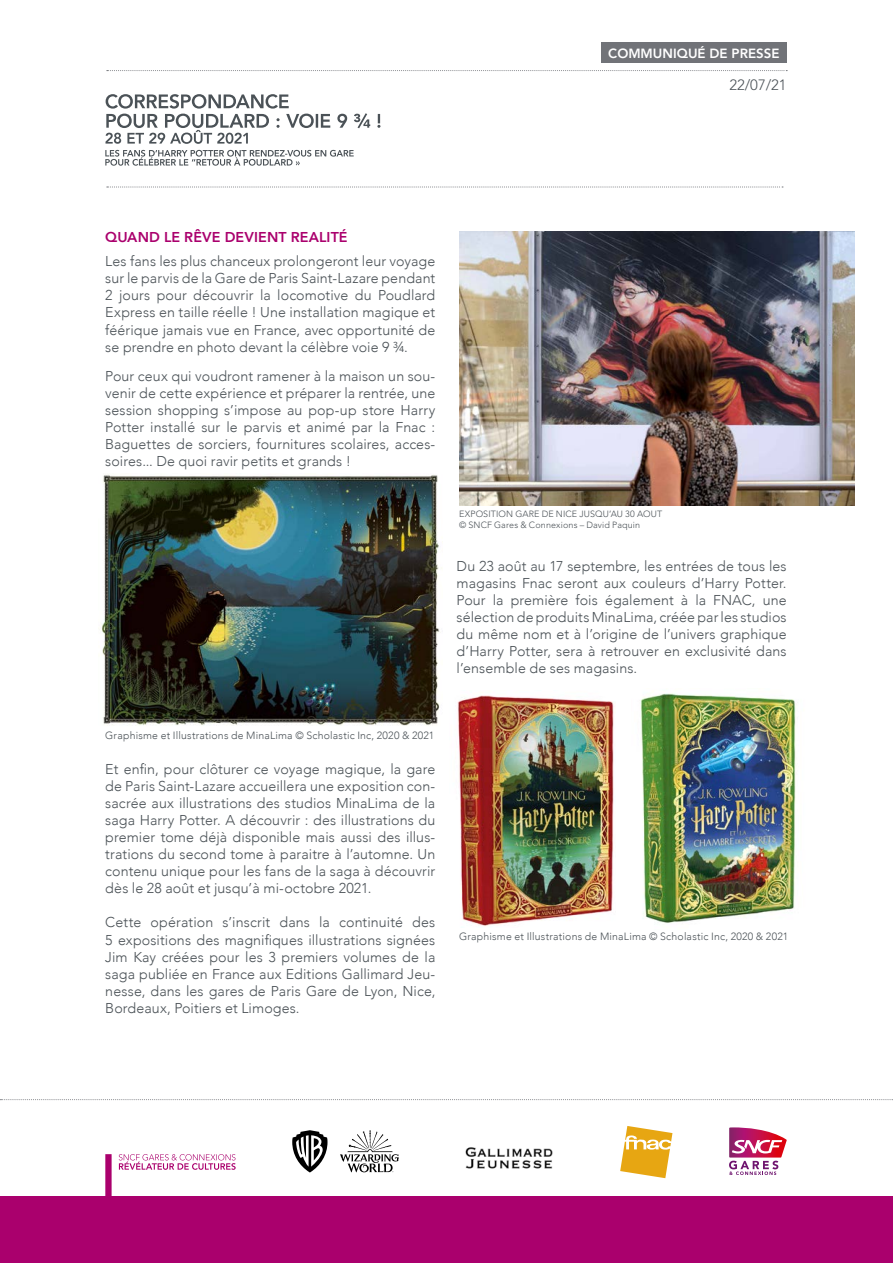
<style>
.page{position:relative;width:893px;height:1263px;background:#fff}
.page>*{position:absolute;margin:0;border:0;box-sizing:border-box;transform-origin:0 0}
.t1{font:300 14.85px "Avenir LT Std";color:#4b5257}
.t2{font:300 14.25px/17.1px "Avenir";letter-spacing:.005em;color:#4b5257;text-align:justify}
.t3{font:800 14.25px "Avenir";letter-spacing:.005em;color:#aa006d}
.t4{font:800 13.2px "Avenir LT Std";color:#fff}
.t5{font:300 10.5px "Avenir";letter-spacing:.02em;color:#4b5257}
.t6{font:300 9px/10.5px "Avenir LT Std";letter-spacing:.01em;color:#4b5257}
</style>
<div class="page">
<svg style="left:107px;top:70px;width:680px;height:1px"></svg>
<div style="left:601px;top:43px;width:186px;height:20px;background:#717378"></div>
<svg style="left:0;top:1099px;width:893px;height:1px"></svg>
<div style="left:0;top:1197px;width:893px;height:66px;background:#aa006d"></div>
<div style="left:105px;top:1154px;width:7px;height:60px;background:#aa006d"></div>
<svg style="left:119px;top:1154px;width:117px;height:16px"></svg>
<svg style="left:729px;top:1127px;width:58px;height:48px"></svg>
<svg style="left:340px;top:1130px;width:59px;height:42px"></svg>
<svg style="left:292px;top:1130px;width:35px;height:42px"></svg>
<svg style="left:620px;top:1126px;width:52px;height:52px"></svg>
<img style="left:465px;top:1147px;width:88px;height:22px">
<img style="left:459px;top:232px;width:396px;height:273px">
<svg style="left:107px;top:187px;width:676px;height:1px"></svg>
<svg style="left:105px;top:150px;width:249px;height:16px"></svg>
<svg style="left:105px;top:94px;width:275px;height:50px"></svg>
<img style="left:101px;top:474px;width:339px;height:252px">
<img style="left:457px;top:695px;width:157px;height:231px">
<img style="left:640px;top:693px;width:156px;height:230px">
<p class="t4" style="left:608px;top:45px;width:173px">COMMUNIQUÉ DE PRESSE</p>
<p class="t1" style="left:729px;top:76px;width:59px">22/07/21</p>
<p class="t3" style="left:105px;top:225px;width:244px">QUAND LE RÊVE DEVIENT REALITÉ</p>
<p class="t2" style="left:105px;top:253px;width:332px">Les fans les plus chanceux prolongeront leur voyage sur le parvis de la Gare de Paris Saint-Lazare pendant 2 jours pour découvrir la locomotive du Poudlard Express en taille réelle ! Une installation magique et féérique jamais vue en France, avec opportunité de se prendre en photo devant la célèbre voie 9 ¾.</p>
<p class="t2" style="left:105px;top:367px;width:332px">Pour ceux qui voudront ramener à la maison un sou&shy;venir de cette expérience et préparer la rentrée, une session shopping s’impose au pop-up store Harry Potter installé sur le parvis et animé par la Fnac :<br>Baguettes de sorciers, fournitures scolaires, acces&shy;soires... De quoi ravir petits et grands !</p>
<p class="t5" style="left:105px;top:729px;width:331px">Graphisme et Illustrations de MinaLima © Scholastic Inc, 2020 &amp; 2021</p>
<p class="t2" style="left:105px;top:760px;width:332px">Et enfin, pour clôturer ce voyage magique, la gare de Paris Saint-Lazare accueillera une exposition con&shy;sacrée aux illustrations des studios MinaLima de la saga Harry Potter. A découvrir : des illustrations du premier tome déjà disponible mais aussi des illus&shy;trations du second tome à paraitre à l’automne. Un contenu unique pour les fans de la saga à découvrir dès le 28 août et jusqu’à mi-octobre 2021.</p>
<p class="t2" style="left:105px;top:914px;width:332px">Cette opération s’inscrit dans la continuité des 5 expositions des magnifiques illustrations signées Jim Kay créées pour les 3 premiers volumes de la saga publiée en France aux Editions Gallimard Jeu&shy;nesse, dans les gares de Paris Gare de Lyon, Nice, Bordeaux, Poitiers et Limoges.</p>
<p class="t6" style="left:459px;top:509px;width:205px">EXPOSITION GARE DE NICE JUSQU’AU 30 AOUT © SNCF Gares &amp; Connexions – David Paquin</p>
<p class="t2" style="left:457px;top:557px;width:332px">Du 23 août au 17 septembre, les entrées de tous les magasins Fnac seront aux couleurs d’Harry Potter.<br>Pour la première fois également à la FNAC, une sélection de produits MinaLima, créée par les studios du même nom et à l’origine de l’univers graphique d’Harry Potter, sera à retrouver en exclusivité dans l’ensemble de ses magasins.</p>
<p class="t5" style="left:459px;top:930px;width:331px">Graphisme et Illustrations de MinaLima © Scholastic Inc, 2020 &amp; 2021</p>
</div>
